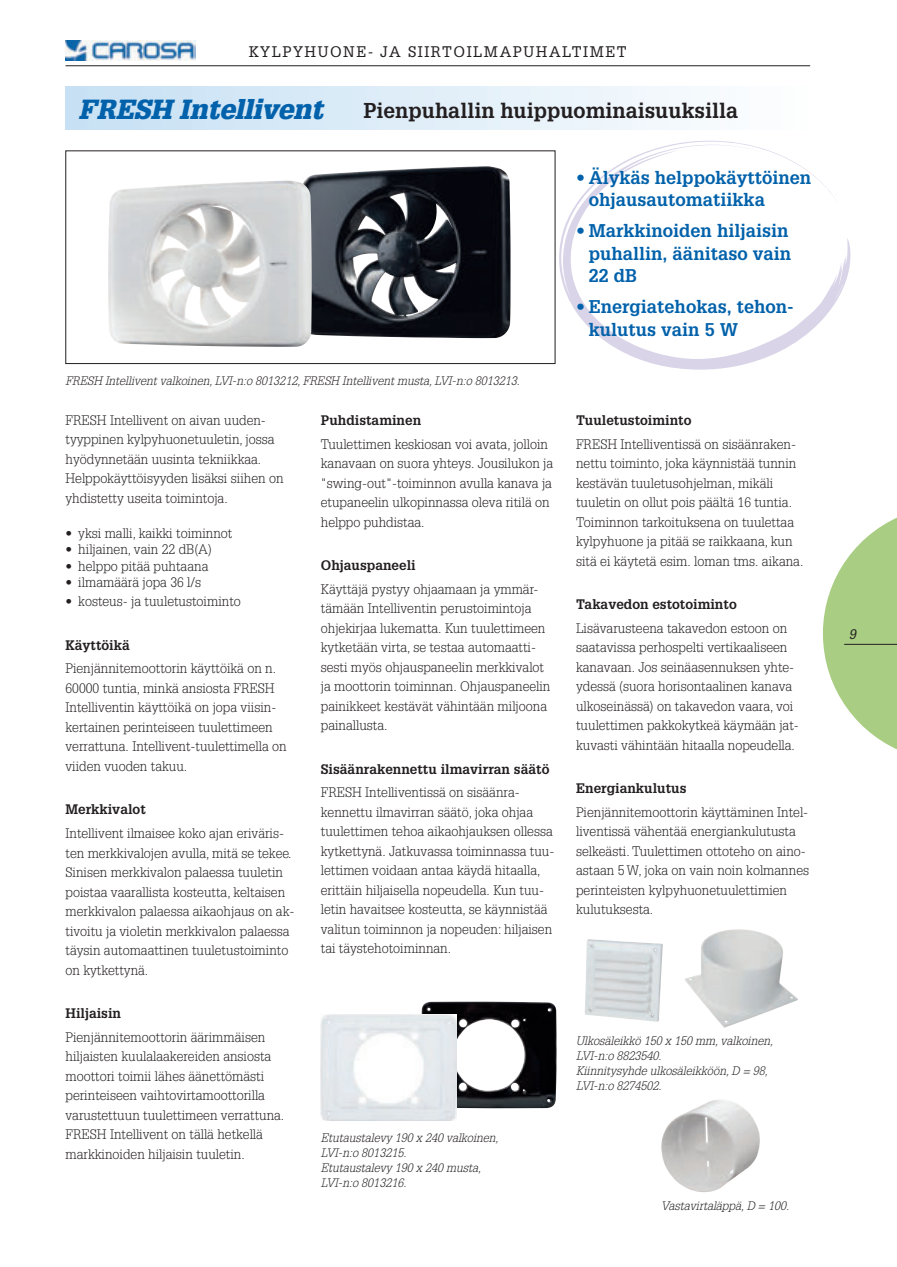
<style>
.page{position:relative;width:897px;height:1267px;background:#fff}
.page>*{position:absolute;margin:0;border:0;box-sizing:border-box;transform-origin:0 0}
.t1{font:italic 900 27px "Glypha";color:#0161aa}
.t2{font:700 21px "Glypha";color:#231f20}
.t3{font:700 18px/22.5px "Glypha";color:#0161aa}
.t4{font:15px "Glypha";letter-spacing:.1em;color:#231f20}
.t5{font:300 13.5px/19.5px "Glypha";color:#231f20}
.t6{font:700 13.5px "Glypha";color:#231f20}
.t7{font:italic 13.5px "Glypha";color:#231f20}
.t8{font:italic 300 12px/15px "Glypha";color:#231f20}
.s1{font-family:"Frutiger"}
.s2{font-family:"Frutiger";font-weight:300}
</style>
<div class="page">
<svg style="left:823px;top:518px;width:73px;height:231px"></svg>
<hr style="left:844px;top:644px;width:52px;height:1px;background:#231f20">
<img style="left:66px;top:40px;width:130px;height:20px">
<hr style="left:66px;top:65px;width:744px;height:1px;background:#231f20">
<img style="left:421px;top:1001px;width:135px;height:107px">
<img style="left:321px;top:1014px;width:135px;height:106px">
<img style="left:685px;top:929px;width:112px;height:98px">
<img style="left:585px;top:939px;width:77px;height:82px">
<img style="left:661px;top:1100px;width:99px;height:93px">
<img style="left:305px;top:166px;width:205px;height:172px">
<img style="left:108px;top:180px;width:204px;height:167px">
<div style="left:66px;top:151px;width:489px;height:213px;border:1px solid #231f20"></div>
<svg style="left:559px;top:247px;width:291px;height:122px"></svg>
<svg style="left:834px;top:282px;width:10px;height:18px"></svg>
<svg style="left:560px;top:140px;width:291px;height:127px"></svg>
<div style="left:66px;top:87px;width:744px;height:42px;background:linear-gradient(to right,#c6e0f3,#fdfefe)"></div>
<p class="t4" style="left:249px;top:43px;width:379px">KYLPYHUONE- JA SIIRTOILMAPUHALTIMET</p>
<h1 class="t1" style="left:78px;top:93px;width:246px">FRESH Intellivent</h1>
<h2 class="t2" style="left:363px;top:98px;width:376px">Pienpuhallin huippuominaisuuksilla</h2>
<p class="t8" style="left:66px;top:373px;width:456px">FRESH Intellivent valkoinen, LVI-n:o 8013212, FRESH Intellivent musta, LVI-n:o 8013213.</p>
<p class="t5" style="left:66px;top:410px;width:219px">FRESH Intellivent on aivan uuden&shy;tyyppinen kylpyhuonetuuletin, jossa hyödynnetään uusinta tekniikkaa.<br>Helppokäyttöisyyden lisäksi siihen on yhdistetty useita toimintoja.</p>
<p class="t5" style="left:66px;top:524px;width:168px"><span class="s1">•</span> yksi malli, kaikki toiminnot</p>
<p class="t5" style="left:66px;top:540px;width:148px"><span class="s1">•</span> hiljainen, vain 22 dB(A)</p>
<p class="t5" style="left:66px;top:556px;width:144px"><span class="s1">•</span> helppo pitää puhtaana</p>
<p class="t5" style="left:66px;top:572px;width:137px"><span class="s1">•</span> ilmamäärä jopa 36 l/s</p>
<p class="t5" style="left:66px;top:592px;width:177px"><span class="s1">•</span> kosteus- ja tuuletustoiminto</p>
<p class="t6" style="left:66px;top:636px;width:66px">Käyttöikä</p>
<p class="t5" style="left:66px;top:659px;width:223px">Pienjännitemoottorin käyttöikä on n.<br>60000 tuntia, minkä ansiosta FRESH Intelliventin käyttöikä on jopa viisin&shy;kertainen perinteiseen tuulettimeen verrattuna. Intellivent-tuulettimella on viiden vuoden takuu.</p>
<p class="t6" style="left:66px;top:801px;width:82px">Merkkivalot</p>
<p class="t5" style="left:66px;top:823px;width:230px">Intellivent ilmaisee koko ajan eriväris&shy;ten merkkivalojen avulla, mitä se tekee.<br>Sinisen merkkivalon palaessa tuuletin poistaa vaarallista kosteutta, keltaisen merkkivalon palaessa aikaohjaus on ak&shy;tivoitu ja violetin merkkivalon palaessa täysin automaattinen tuuletustoiminto on kytkettynä.</p>
<p class="t6" style="left:66px;top:1004px;width:57px">Hiljaisin</p>
<p class="t5" style="left:66px;top:1027px;width:220px">Pienjännitemoottorin äärimmäisen hiljaisten kuulalaakereiden ansiosta moottori toimii lähes äänettömästi perinteiseen vaihtovirtamoottorilla varustettuun tuulettimeen verrattuna.<br>FRESH Intellivent on tällä hetkellä markkinoiden hiljaisin tuuletin.</p>
<p class="t6" style="left:321px;top:412px;width:102px">Puhdistaminen</p>
<p class="t5" style="left:321px;top:434px;width:234px">Tuulettimen keskiosan voi avata, jolloin kanavaan on suora yhteys. Jousilukon ja "swing-out"-toiminnon avulla kanava ja etupaneelin ulkopinnassa oleva ritilä on helppo puhdistaa.</p>
<p class="t6" style="left:321px;top:557px;width:96px">Ohjauspaneeli</p>
<p class="t5" style="left:321px;top:579px;width:231px">Käyttäjä pystyy ohjaamaan ja ymmär&shy;tämään Intelliventin perustoimintoja ohjekirjaa lukematta. Kun tuulettimeen kytketään virta, se testaa automaatti&shy;sesti myös ohjauspaneelin merkkivalot ja moottorin toiminnan. Ohjauspaneelin painikkeet kestävät vähintään miljoona painallusta.</p>
<p class="t6" style="left:321px;top:760px;width:230px">Sisäänrakennettu ilmavirran säätö</p>
<p class="t5" style="left:321px;top:783px;width:235px">FRESH Intelliventissä on sisäänra&shy;kennettu ilmavirran säätö, joka ohjaa tuulettimen tehoa aikaohjauksen ollessa kytkettynä. Jatkuvassa toiminnassa tuu&shy;lettimen voidaan antaa käydä hitaalla, erittäin hiljaisella nopeudella. Kun tuu&shy;letin havaitsee kosteutta, se käynnistää valitun toiminnon ja nopeuden: hiljaisen tai täystehotoiminnan.</p>
<p class="t8" style="left:321px;top:1130px;width:179px">Etutaustalevy 190 x 240 valkoinen,<br>LVI-n:o 8013215.<br>Etutaustalevy 190 x 240 musta,<br>LVI-n:o 8013216.</p>
<h3 class="t3" style="left:589px;top:166px;width:224px;text-indent:-13px"><span class="s2">•</span> Älykäs helppokäyttöinen ohjausautomatiikka</h3>
<h3 class="t3" style="left:589px;top:219px;width:204px;text-indent:-13px"><span class="s2">•</span> Markkinoiden hiljaisin puhallin, äänitaso vain<br>22 dB</h3>
<h3 class="t3" style="left:589px;top:295px;width:206px;text-indent:-13px"><span class="s2">•</span> Energiatehokas, tehon&shy;kulutus vain 5 W</h3>
<p class="t6" style="left:576px;top:412px;width:117px">Tuuletustoiminto</p>
<p class="t5" style="left:576px;top:434px;width:229px">FRESH Intelliventissä on sisäänraken&shy;nettu toiminto, joka käynnistää tunnin kestävän tuuletusohjelman, mikäli tuuletin on ollut pois päältä 16 tuntia.<br>Toiminnon tarkoituksena on tuulettaa kylpyhuone ja pitää se raikkaana, kun sitä ei käytetä esim. loman tms. aikana.</p>
<p class="t6" style="left:576px;top:596px;width:162px">Takavedon estotoiminto</p>
<p class="t5" style="left:576px;top:618px;width:224px">Lisävarusteena takavedon estoon on saatavissa perhospelti vertikaaliseen kanavaan. Jos seinäasennuksen yhte&shy;ydessä (suora horisontaalinen kanava ulkoseinässä) on takavedon vaara, voi tuulettimen pakkokytkeä käymään jat&shy;kuvasti vähintään hitaalla nopeudella.</p>
<p class="t6" style="left:576px;top:780px;width:112px">Energiankulutus</p>
<p class="t5" style="left:576px;top:802px;width:234px">Pienjännitemoottorin käyttäminen Intel&shy;liventissä vähentää energiankulutusta selkeästi. Tuulettimen ottoteho on aino&shy;astaan 5 W, joka on vain noin kolmannes perinteisten kylpyhuonetuulettimien kulutuksesta.</p>
<p class="t8" style="left:576px;top:1033px;width:198px">Ulkosäleikkö 150 x 150 mm, valkoinen,<br>LVI-n:o 8823540.<br>Kiinnitysyhde ulkosäleikköön, D = 98,<br>LVI-n:o 8274502.</p>
<p class="t8" style="left:661px;top:1198px;width:129px">Vastavirtaläppä, D = 100.</p>
<p class="t7" style="left:848px;top:626px;width:9px">9</p>
</div>
